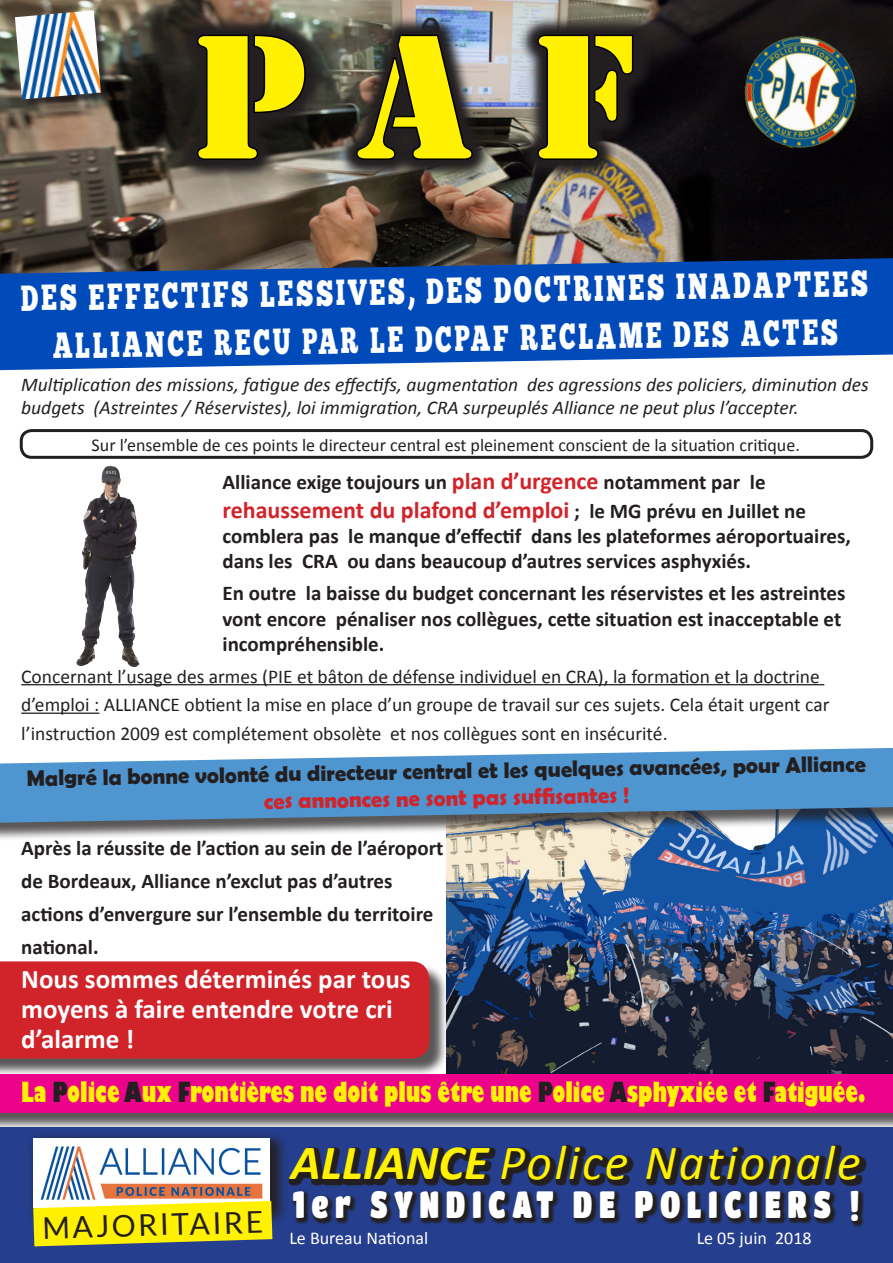
<style>
.page{position:relative;width:893px;height:1263px;background:#fff}
.page>*{position:absolute;margin:0;border:0;box-sizing:border-box;transform-origin:0 0}
.t1{font:163.5px "Stencil Std";color:#fff101}
.t2{font:italic 49.5px "Calibri";letter-spacing:.05em;color:#fff101}
.t3{font:37.5px "Titan One";letter-spacing:.24em;color:#fff;scale:.72 1}
.t4{font:36px "Chunk Five Ex";color:#fff;scale:.67 1}
.t5{font:30px "Lato";color:#231f20}
.t6{font:800 27px "Gill Sans";color:#fff101;scale:.67 1}
.t7{font:700 27px/30px "Calibri";color:#fff}
.t8{font:700 24px "Calibri";color:#d1232a}
.t9{font:700 22.5px/27px "Berlin Sans FB Demi";color:#231f20;text-align:center}
.t10{font:700 21px/25.2px "Calibri";color:#231f20}
.t11{font:19.5px/28.5px "Calibri";color:#231f20}
.t12{font:italic 19.5px/23.4px "Calibri";color:#231f20}
.t13{font:18px "Calibri";color:#231f20}
.t14{font:18px "Calibri";color:#fff}
.s1{font-size:24px;color:#d1232a}
.s2{font-size:21px;color:#231f20}
.s3{color:#d1232a}
.s4{color:#231f20}
.s5{font-weight:700}
</style>
<div class="page">
<div style="left:0;top:963px;width:448px;height:114px;background:#231f20;opacity:.75"></div>
<div style="left:0;top:961px;width:429px;height:97px;background:#d1232a"></div>
<img style="left:446px;top:842px;width:447px;height:232px">
<div style="left:0;top:749px;width:893px;height:93px;background:#231f20;opacity:.75"></div>
<svg style="left:0;top:748px;width:893px;height:75px;background:#6299c8"></svg>
<div style="left:0;top:1077px;width:893px;height:55px;background:#231f20;opacity:.75"></div>
<div style="left:0;top:1074px;width:893px;height:39px;background:#ed028c"></div>
<img style="left:0;top:0;width:893px;height:258px">
<svg style="left:0;top:258px;width:893px;height:112px;background:#1756b6"></svg>
<img style="left:177px;top:14px;width:477px;height:167px">
<svg style="left:195px;top:33px;width:112px;height:128px;background:#201c1c"></svg>
<svg style="left:355px;top:33px;width:119px;height:128px;background:#333030"></svg>
<svg style="left:536px;top:33px;width:99px;height:128px;background:#221f1f"></svg>
<div style="left:17px;top:12px;width:93px;height:97px;background:#231f20;opacity:.75"></div>
<img style="left:15px;top:10px;width:86px;height:89px">
<div style="left:0;top:1128px;width:893px;height:135px;background:#253f8e"></div>
<svg style="left:30px;top:1134px;width:259px;height:89px"></svg>
<img style="left:33px;top:1138px;width:237px;height:63px">
<svg style="left:33px;top:1201px;width:239px;height:45px;background:#eee41f"></svg>
<svg style="left:289px;top:1144px;width:578px;height:42px;fill:#232023"></svg>
<svg style="left:292px;top:1190px;width:572px;height:37px"></svg>
<img style="left:82px;top:466px;width:28px;height:116px">
<img style="left:736px;top:27px;width:130px;height:131px">
<div style="left:20px;top:429px;width:853px;height:30px;border:3px solid #231f20;border-radius:10px"></div>
<hr style="left:21px;top:684px;width:803px;height:1px;background:#231f20">
<hr style="left:21px;top:712px;width:78px;height:2px;background:#231f20">
<p class="t1" style="left:193px;top:-8px;width:444px">PAF</p>
<p class="t4" style="left:21px;top:271px;width:1266px;rotate:-1deg">DES EFFECTIFS LESSIVES, DES DOCTRINES INADAPTEES</p>
<p class="t4" style="left:52px;top:319px;width:1174px;rotate:-1deg">ALLIANCE RECU PAR LE DCPAF RECLAME DES ACTES</p>
<p class="t12" style="left:21px;top:372px;width:849px">Multiplication des missions, fatigue des effectifs, augmentation des agressions des policiers, diminution des budgets (Astreintes / Réservistes), loi immigration, CRA surpeuplés Alliance ne peut plus l’accepter.</p>
<p class="t13" style="left:92px;top:433px;width:710px">Sur l’ensemble de ces points le directeur central est pleinement conscient de la situation critique.</p>
<p class="t10" style="left:223px;top:469px;width:545px">Alliance exige toujours un <span class="s1">plan d’urgence</span> notamment par le</p>
<p class="t8" style="left:223px;top:494px;width:585px">rehaussement du plafond d’emploi <span class="s2">; le MG prévu en Juillet ne</span></p>
<p class="t10" style="left:223px;top:523px;width:630px">comblera pas le manque d’effectif dans les plateformes aéroportuaires, dans les CRA ou dans beaucoup d’autres services asphyxiés.</p>
<p class="t10" style="left:223px;top:581px;width:624px">En outre la baisse du budget concernant les réservistes et les astreintes vont encore pénaliser nos collègues, cette situation est inacceptable et incompréhensible.</p>
<p class="t11" style="left:21px;top:662px;width:810px">Concernant l’usage des armes (PIE et bâton de défense individuel en CRA), la formation et la doctrine d’emploi : ALLIANCE obtient la mise en place d’un groupe de travail sur ces sujets. Cela était urgent car l’instruction 2009 est complétement obsolète et nos collègues sont en insécurité.</p>
<p class="t9" style="left:26px;top:764px;width:841px;rotate:-1deg">Malgré la bonne volonté du directeur central et les quelques avancées, pour Alliance <span class="s3">ces annonces ne sont pas suffisantes !</span></p>
<p class="t10" style="left:21px;top:832px;width:424px;line-height:33px">Après la réussite de l’action au sein de l’aéroport de Bordeaux, Alliance n’exclut pas d’autres actions d’envergure sur l’ensemble du territoire national.</p>
<p class="t7" style="left:21px;top:963px;width:391px">Nous sommes déterminés par tous moyens à faire entendre votre cri d’alarme !</p>
<p class="t6" style="left:21px;top:1075px;width:1261px">La <span class="s4">P</span>olice <span class="s4">A</span>ux <span class="s4">F</span>rontières ne doit plus être une <span class="s4">P</span>olice <span class="s4">A</span>sphyxiée et <span class="s4">F</span>atiguée.</p>
<p class="t5" style="left:42px;top:1212px;width:222px;rotate:-2deg">MAJORITAIRE</p>
<p class="t2" style="left:291px;top:1129px;width:571px"><span class="s5">ALLIANCE</span> Police Nationale</p>
<p class="t3" style="left:293px;top:1182px;width:788px">1er SYNDICAT DE POLICIERS !</p>
<p class="t14" style="left:289px;top:1226px;width:140px">Le Bureau National</p>
<p class="t14" style="left:697px;top:1226px;width:116px">Le 05 juin 2018</p>
</div>
